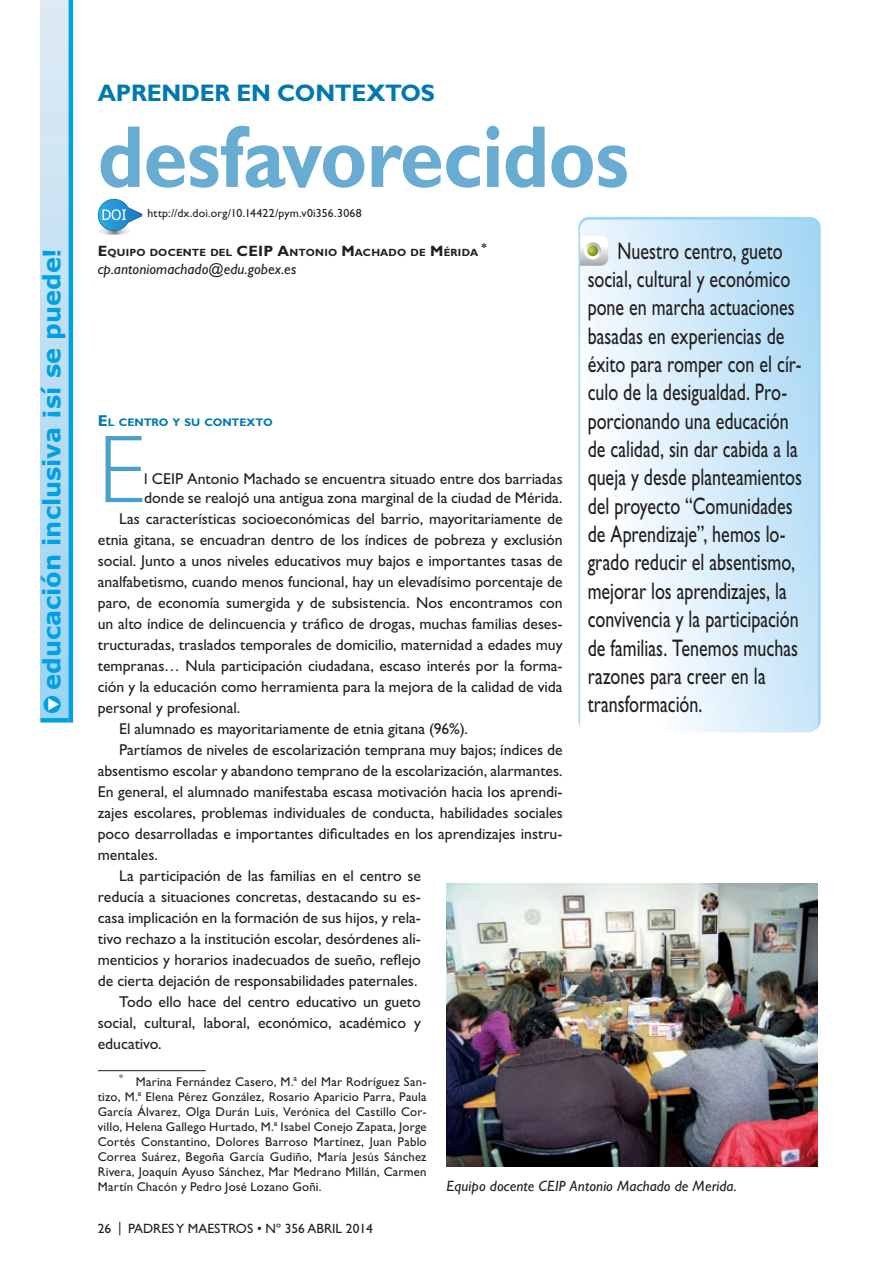
<style>
.page{position:relative;width:893px;height:1263px;background:#fff}
.page>*{position:absolute;margin:0;border:0;box-sizing:border-box;transform-origin:0 0}
.t1{font:300 96.9px "Gill Sans Std";color:#48a0ca}
.t2{font:700 88.5px "Gill Sans Std";letter-spacing:-.01em;color:#68acd1;scale:.9 1}
.t3{font:24px/28.3px "Gill Sans Std";color:#231f20;scale:.75 1}
.t4{font:700 24px "Verdana";color:#00a1e4}
.t5{font:700 24px "Gill Sans Std";letter-spacing:-.01em;color:#0079af}
.t6{font:15.75px/18.8px "Gill Sans Std";letter-spacing:-.005em;color:#231f20}
.t7{font:italic 15px "Gill Sans Std";letter-spacing:.005em;color:#231f20}
.t8{font:13.5px "Gill Sans Std";color:#231f20}
.t9{font:12.75px/15px "Gill Sans Std";letter-spacing:.015em;color:#231f20;text-align:justify}
.t10{font:11.85px "Gill Sans Std";letter-spacing:.02em;color:#231f20}
.t11{font:700 10.95px "Gill Sans Std";letter-spacing:-.005em;color:#0079af}
.t12{font:700 10.5px "Gill Sans Std";letter-spacing:.02em;color:#231f20}
.s1{color:#fff}
.s2{font-size:15px}
.s3{font-size:15.75px}
</style>
<div class="page">
<div style="left:41px;top:0;width:30px;height:720px;background:linear-gradient(to bottom,#dfeaf4,#9cd4f4)"></div>
<hr style="left:41px;top:718px;width:28px;height:4px;background:#00a1e4">
<hr style="left:69px;top:0;width:4px;height:722px;background:#00a1e4">
<svg style="left:98px;top:199px;width:44px;height:36px"></svg>
<div style="left:578px;top:217px;width:243px;height:514px;background:#9ed5f4;border-radius:11px"></div>
<svg style="left:580px;top:220px;width:238px;height:512px;background:#dbeefa"></svg>
<svg style="left:580px;top:236px;width:28px;height:30px"></svg>
<hr style="left:98px;top:1070px;width:108px;height:1px;background:#231f20">
<img style="left:446px;top:883px;width:371px;height:284px">
<h3 class="t4" style="left:35px;top:714px;width:468px;rotate:-90deg"><span class="s1">▼</span>● educación inclusiva ¡sí se puede!</h3>
<h3 class="t5" style="left:98px;top:79px;width:339px">APRENDER EN CONTEXTOS</h3>
<h2 class="t2" style="left:98px;top:105px;width:592px">desfavorecidos</h2>
<p class="t10" style="left:148px;top:206px;width:216px">http://dx.doi.org/10.14422/pym.v0i356.3068</p>
<p class="t3" style="left:588px;top:237px;width:287px;text-indent:30px">Nuestro centro, gueto social, cultural y económico pone en marcha actuaciones basadas en experiencias de éxito para romper con el cír&shy;culo de la desigualdad. Pro&shy;porcionando una educación de calidad, sin dar cabida a la queja y desde planteamientos del proyecto “Comunidades de Aprendizaje”, hemos lo&shy;grado reducir el absentismo, mejorar los aprendizajes, la convivencia y la participación de familias. Tenemos muchas razones para creer en la transformación.</p>
<p class="t12" style="left:98px;top:246px;width:149px"><span class="s2">E</span>QUIPO DOCENTE DEL <span class="s2">CEIP</span></p>
<p class="t12" style="left:278px;top:246px;width:211px"><span class="s2">A</span>NTONIO <span class="s2">M</span>ACHADO DE <span class="s2">M</span> ÉRIDA <sup>*</sup></p>
<p class="t7" style="left:98px;top:261px;width:200px">cp.antoniomachado@edu.gobex.es</p>
<p class="t11" style="left:98px;top:416px;width:181px"><span class="s3">E</span> L CENTRO Y SU CONTEXTO<sup>1</sup></p>
<h1 class="t1" style="left:98px;top:415px;width:49px">E</h1>
<p class="t6" style="left:144px;top:469px;width:420px">l CEIP Antonio Machado se encuentra situado entre dos barriadas donde se realojó una antigua zona marginal de la ciudad de Mérida.</p>
<p class="t6" style="left:119px;top:509px;width:445px">Las características socioeconómicas del barrio, mayoritariamente de</p>
<p class="t6" style="left:98px;top:530px;width:466px">etnia gitana, se encuadran dentro de los índices de pobreza y exclusión</p>
<p class="t6" style="left:98px;top:551px;width:466px">social. Junto a unos niveles educativos muy bajos e importantes tasas de</p>
<p class="t6" style="left:98px;top:572px;width:466px">analfabetismo, cuando menos funcional, hay un elevadísimo porcentaje de</p>
<p class="t6" style="left:98px;top:593px;width:466px">paro, de economía sumergida y de subsistencia. Nos encontramos con</p>
<p class="t6" style="left:98px;top:614px;width:466px">un alto índice de delincuencia y tráfico de drogas, muchas familias deses-</p>
<p class="t6" style="left:98px;top:635px;width:466px">tructuradas, traslados temporales de domicilio, maternidad a edades muy</p>
<p class="t6" style="left:98px;top:656px;width:466px">tempranas… Nula participación ciudadana, escaso interés por la forma-</p>
<p class="t6" style="left:98px;top:677px;width:466px">ción y la educación como herramienta para la mejora de la calidad de vida</p>
<p class="t6" style="left:98px;top:698px;width:144px">personal y profesional.</p>
<p class="t6" style="left:119px;top:719px;width:350px">El alumnado es mayoritariamente de etnia gitana (96%).</p>
<p class="t6" style="left:119px;top:740px;width:445px">Partíamos de niveles de escolarización temprana muy bajos; índices de</p>
<p class="t6" style="left:98px;top:761px;width:466px">absentismo escolar y abandono temprano de la escolarización, alarmantes.</p>
<p class="t6" style="left:98px;top:782px;width:466px">En general, el alumnado manifestaba escasa motivación hacia los aprendi-</p>
<p class="t6" style="left:98px;top:803px;width:466px">zajes escolares, problemas individuales de conducta, habilidades sociales</p>
<p class="t6" style="left:98px;top:825px;width:466px">poco desarrolladas e importantes dificultades en los aprendizajes instru-</p>
<p class="t6" style="left:98px;top:846px;width:62px">mentales.</p>
<p class="t6" style="left:119px;top:867px;width:303px">La participación de las familias en el centro se</p>
<p class="t6" style="left:98px;top:888px;width:325px">reducía a situaciones concretas, destacando su es-</p>
<p class="t6" style="left:98px;top:909px;width:325px">casa implicación en la formación de sus hijos, y rela-</p>
<p class="t6" style="left:98px;top:930px;width:325px">tivo rechazo a la institución escolar, desórdenes ali-</p>
<p class="t6" style="left:98px;top:951px;width:325px">menticios y horarios inadecuados de sueño, reflejo</p>
<p class="t6" style="left:98px;top:972px;width:321px">de cierta dejación de responsabilidades paternales.</p>
<p class="t6" style="left:119px;top:993px;width:303px">Todo ello hace del centro educativo un gueto</p>
<p class="t6" style="left:98px;top:1014px;width:325px">social, cultural, laboral, económico, académico y</p>
<p class="t6" style="left:98px;top:1035px;width:65px">educativo.</p>
<p class="t9" style="left:98px;top:1074px;width:330px;text-indent:21px"><sup>*</sup> Marina Fernández Casero, M.ª del Mar Rodríguez San&shy;tizo, M.ª Elena Pérez González, Rosario Aparicio Parra, Paula García Álvarez, Olga Durán Luis, Verónica del Castillo Cor&shy;villo, Helena Gallego Hurtado, M.ª Isabel Conejo Zapata, Jorge Cortés Constantino, Dolores Barroso Martínez, Juan Pablo Correa Suárez, Begoña García Gudiño, María Jesús Sánchez Rivera, Joaquín Ayuso Sánchez, Mar Medrano Millán, Carmen Martín Chacón y Pedro José Lozano Goñi.</p>
<p class="t7" style="left:446px;top:1177px;width:292px">Equipo docente CEIP Antonio Machado de Merida.</p>
<p class="t8" style="left:98px;top:1221px;width:277px">26 | PADRES Y MAESTROS • Nº 356 ABRIL 2014</p>
</div>
